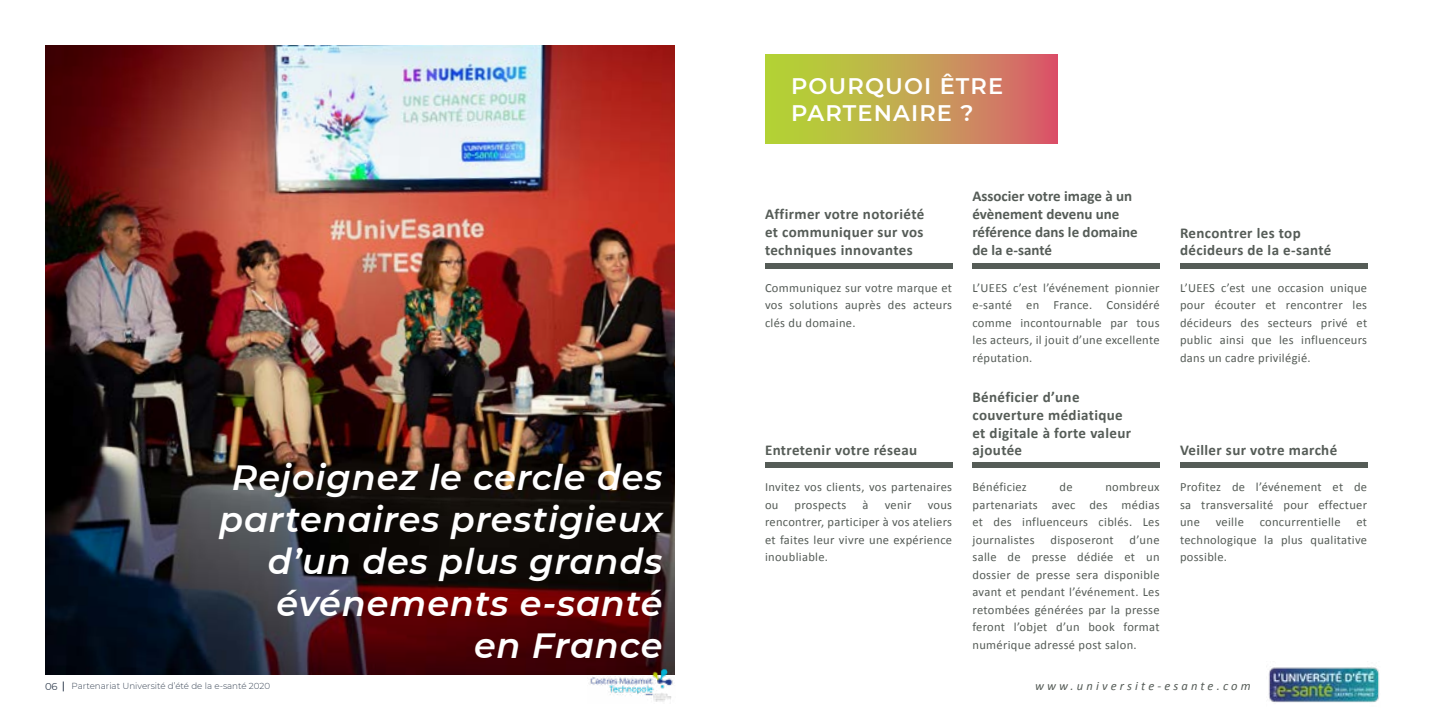
<style>
.page{position:relative;width:1440px;height:720px;background:#fff}
.page>*{position:absolute;margin:0;border:0;box-sizing:border-box;transform-origin:0 0}
.t1{font:italic 600 35px/42px "Montserrat";letter-spacing:.025em;color:#fff;text-align:right}
.t2{font:600 22.5px/27px "Montserrat";letter-spacing:.05em;color:#fff}
.t3{font:700 15px/17.5px "Calibri";letter-spacing:.025em;color:#555c57}
.t4{font:700 15px/18px "Calibri";color:#555c57}
.t5{font:12.5px/17.5px "Calibri";letter-spacing:.025em;color:#555c57;text-align:justify}
.t6{font:italic 12.5px "Calibri";letter-spacing:.25em;color:#555c57}
.t7{font:10px "Montserrat";color:#394555}
.t8{font:300 8.75px "Montserrat";color:#394555}
</style>
<div class="page">
<img style="left:45px;top:45px;width:630px;height:630px">
<img style="left:1268px;top:667px;width:112px;height:36px">
<div style="left:765px;top:263px;width:187px;height:6px;background:#555c57"></div>
<div style="left:765px;top:463px;width:187px;height:5px;background:#555c57"></div>
<div style="left:972px;top:263px;width:188px;height:6px;background:#555c57"></div>
<div style="left:972px;top:463px;width:188px;height:5px;background:#555c57"></div>
<div style="left:1180px;top:263px;width:187px;height:6px;background:#555c57"></div>
<div style="left:1180px;top:463px;width:187px;height:5px;background:#555c57"></div>
<svg style="left:765px;top:54px;width:293px;height:89px;background:#c49f51"></svg>
<img style="left:587px;top:666px;width:88px;height:36px">
<h1 class="t1" style="left:219px;top:455px;width:445px">Rejoignez le cercle des partenaires prestigieux d’un des plus grands événements e-santé<br>en France</h1>
<p class="t7" style="left:45px;top:679px;width:14px">06</p>
<p class="t8" style="left:72px;top:680px;width:200px">Partenariat Université d’été de la e-santé 2020</p>
<h2 class="t2" style="left:791px;top:71px;width:214px">POURQUOI ÊTRE<br>PARTENAIRE ?</h2>
<p class="t3" style="left:765px;top:205px;width:161px;line-height:18px;text-align:justify">Affirmer votre notoriété et communiquer sur vos techniques innovantes</p>
<p class="t5" style="left:765px;top:279px;width:189px">Communiquez sur votre marque et vos solutions auprès des acteurs clés du domaine.</p>
<p class="t3" style="left:765px;top:441px;width:154px">Entretenir votre réseau</p>
<p class="t5" style="left:765px;top:479px;width:189px">Invitez vos clients, vos partenaires ou</p>
<p class="t5" style="left:795px;top:496px;width:53px">prospects</p>
<p class="t5" style="left:863px;top:496px;width:7px">à</p>
<p class="t5" style="left:885px;top:496px;width:28px">venir</p>
<p class="t5" style="left:765px;top:496px;width:189px;text-indent:163px">vous rencontrer, participer à vos ateliers et faites leur vivre une expérience inoubliable.</p>
<p class="t4" style="left:972px;top:187px;width:167px">Associer votre image à un évènement devenu une référence dans le domaine de la e-santé</p>
<p class="t5" style="left:972px;top:279px;width:189px">L’UEES c’est l’événement pionnier e-santé en France. Considéré comme incontournable par tous les acteurs, il jouit d’une excellente réputation.</p>
<p class="t3" style="left:972px;top:389px;width:160px">Bénéficier d’une couverture médiatique et digitale à forte valeur ajoutée</p>
<p class="t5" style="left:972px;top:479px;width:56px">Bénéficiez</p>
<p class="t5" style="left:1060px;top:479px;width:15px">de</p>
<p class="t5" style="left:972px;top:479px;width:189px;text-indent:133px">nombreux partenariats avec des médias et des influenceurs ciblés. Les journalistes</p>
<p class="t5" style="left:972px;top:531px;width:189px;text-indent:157px">d’une salle de presse dédiée et un dossier de presse sera disponible avant et pendant l’événement. Les retombées générées par la presse feront l’objet d’un book format numérique adressé post salon.</p>
<p class="t5" style="left:1051px;top:531px;width:65px">disposeront</p>
<p class="t3" style="left:1180px;top:224px;width:153px">Rencontrer les top décideurs de la e-santé</p>
<p class="t5" style="left:1180px;top:279px;width:189px">L’UEES c’est une occasion unique pour écouter et rencontrer les décideurs des secteurs privé et public ainsi que les influenceurs dans un cadre privilégié.</p>
<p class="t3" style="left:1180px;top:441px;width:159px">Veiller sur votre marché</p>
<p class="t5" style="left:1180px;top:479px;width:189px">Profitez de l’événement et de sa transversalité pour effectuer une</p>
<p class="t5" style="left:1216px;top:514px;width:30px">veille</p>
<p class="t5" style="left:1260px;top:514px;width:83px">concurrentielle</p>
<p class="t5" style="left:1180px;top:514px;width:189px;text-indent:177px">et technologique la plus qualitative possible.</p>
<p class="t6" style="left:1035px;top:677px;width:217px">www.universite-esante.com</p>
</div>
